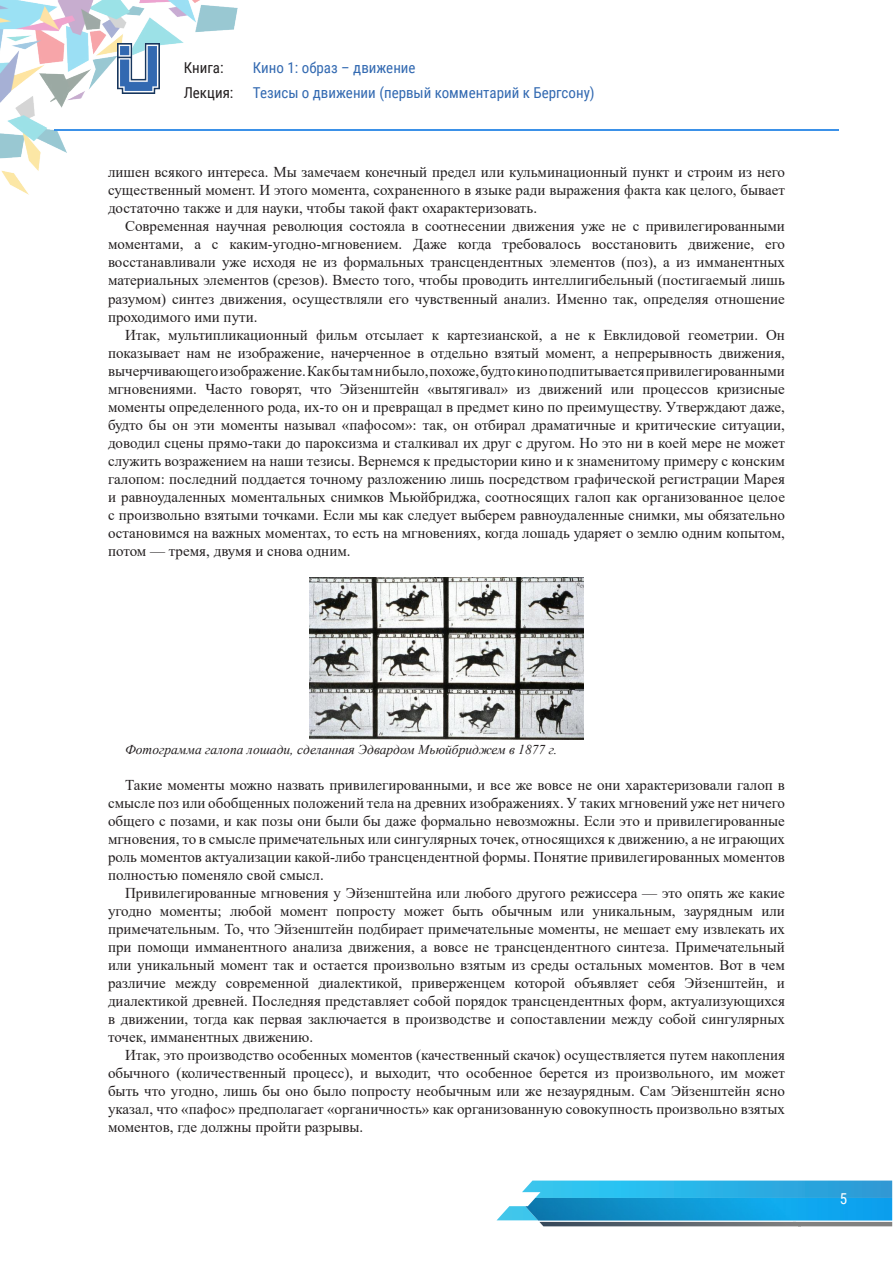
<style>
.page{position:relative;width:893px;height:1263px;background:#fff}
.page>*{position:absolute;margin:0;border:0;box-sizing:border-box;transform-origin:0 0}
.t1{font:15px/18px "Times New Roman";color:#231f20;text-align:justify}
.t2{font:15px/25.5px "Roboto Condensed";color:#3269b1}
.t3{font:15px/25.5px "Roboto Condensed";color:#231f20}
.t4{font:15px "Roboto Condensed";color:#fff}
.t5{font:italic 13.5px "Times New Roman";color:#231f20}
</style>
<div class="page">
<svg style="left:497px;top:1180px;width:395px;height:46px;background:#5bb6d9"></svg>
<img style="left:525px;top:1198px;width:367px;height:22px">
<img style="left:0;top:0;width:238px;height:195px">
<hr style="left:54px;top:129px;width:785px;height:2px;background:#3b91e8">
<img style="left:118px;top:44px;width:41px;height:49px">
<img style="left:309px;top:577px;width:275px;height:162px">
<p class="t3" style="left:184px;top:54px;width:51px">Книга:<br>Лекция:</p>
<p class="t2" style="left:253px;top:54px;width:343px">Кино 1: образ – движение<br>Тезисы о движении (первый комментарий к Бергсону)</p>
<p class="t1" style="left:108px;top:163px;width:678px">лишен всякого интереса. Мы замечаем конечный предел или кульминационный пункт и строим из него существенный момент. И этого момента, сохраненного в языке ради выражения факта как целого, бывает достаточно также и для науки, чтобы такой факт охарактеризовать.</p>
<p class="t1" style="left:108px;top:217px;width:678px;text-indent:17px">Современная научная революция состояла в соотнесении движения уже не с привилегированными моментами, а с каким-угодно-мгновением. Даже когда требовалось восстановить движение, его восстанавливали уже исходя не из формальных трансцендентных элементов (поз), а из имманентных материальных элементов (срезов). Вместо того, чтобы проводить интеллигибельный (постигаемый лишь разумом) синтез движения, осуществляли его чувственный анализ. Именно так, определяя отношение проходимого ими пути.</p>
<p class="t1" style="left:108px;top:325px;width:678px;text-indent:17px">Итак, мультипликационный фильм отсылает к картезианской, а не к Евклидовой геометрии. Он показывает нам не изображение, начерченное в отдельно взятый момент, а непрерывность движения, вычерчивающего изображение. Как бы там ни было, похоже, будто кино подпитывается привилегированными мгновениями. Часто говорят, что Эйзенштейн «вытягивал» из движений или процессов кризисные моменты определенного рода, их-то он и превращал в предмет кино по преимуществу. Утверждают даже, будто бы он эти моменты называл «пафосом»: так, он отбирал драматичные и критические ситуации, доводил сцены прямо-таки до пароксизма и сталкивал их друг с другом. Но это ни в коей мере не может служить возражением на наши тезисы. Вернемся к предыстории кино и к знаменитому примеру с конским галопом: последний поддается точному разложению лишь посредством графической регистрации Марея и равноудаленных моментальных снимков Мьюйбриджа, соотносящих галоп как организованное целое с произвольно взятыми точками. Если мы как следует выберем равноудаленные снимки, мы обязательно остановимся на важных моментах, то есть на мгновениях, когда лошадь ударяет о землю одним копытом, потом — тремя, двумя и снова одним.</p>
<p class="t5" style="left:125px;top:740px;width:434px">Фотограмма галопа лошади, сделанная Эдвардом Мьюйбриджем в 1877 г.</p>
<p class="t1" style="left:108px;top:775px;width:678px;text-indent:17px">Такие моменты можно назвать привилегированными, и все же вовсе не они характеризовали галоп в смысле поз или обобщенных положений тела на древних изображениях. У таких мгновений уже нет ничего общего с позами, и как позы они были бы даже формально невозможны. Если это и привилегированные мгновения, то в смысле примечательных или сингулярных точек, относящихся к движению, а не играющих роль моментов актуализации какой-либо трансцендентной формы. Понятие привилегированных моментов полностью поменяло свой смысл.</p>
<p class="t1" style="left:108px;top:883px;width:678px;text-indent:17px">Привилегированные мгновения у Эйзенштейна или любого другого режиссера — это опять же какие угодно моменты; любой момент попросту может быть обычным или уникальным, заурядным или примечательным. То, что Эйзенштейн подбирает примечательные моменты, не мешает ему извлекать их при помощи имманентного анализа движения, а вовсе не трансцендентного синтеза. Примечательный или уникальный момент так и остается произвольно взятым из среды остальных моментов. Вот в чем различие между современной диалектикой, приверженцем которой объявляет себя Эйзенштейн, и диалектикой древней. Последняя представляет собой порядок трансцендентных форм, актуализующихся в движении, тогда как первая заключается в производстве и сопоставлении между собой сингулярных точек, имманентных движению.</p>
<p class="t1" style="left:108px;top:1045px;width:678px;text-indent:17px">Итак, это производство особенных моментов (качественный скачок) осуществляется путем накопления обычного (количественный процесс), и выходит, что особенное берется из произвольного, им может быть что угодно, лишь бы оно было попросту необычным или же незаурядным. Сам Эйзенштейн ясно указал, что «пафос» предполагает «органичность» как организованную совокупность произвольно взятых моментов, где должны пройти разрывы.</p>
<p class="t4" style="left:840px;top:1188px;width:9px">5</p>
</div>
